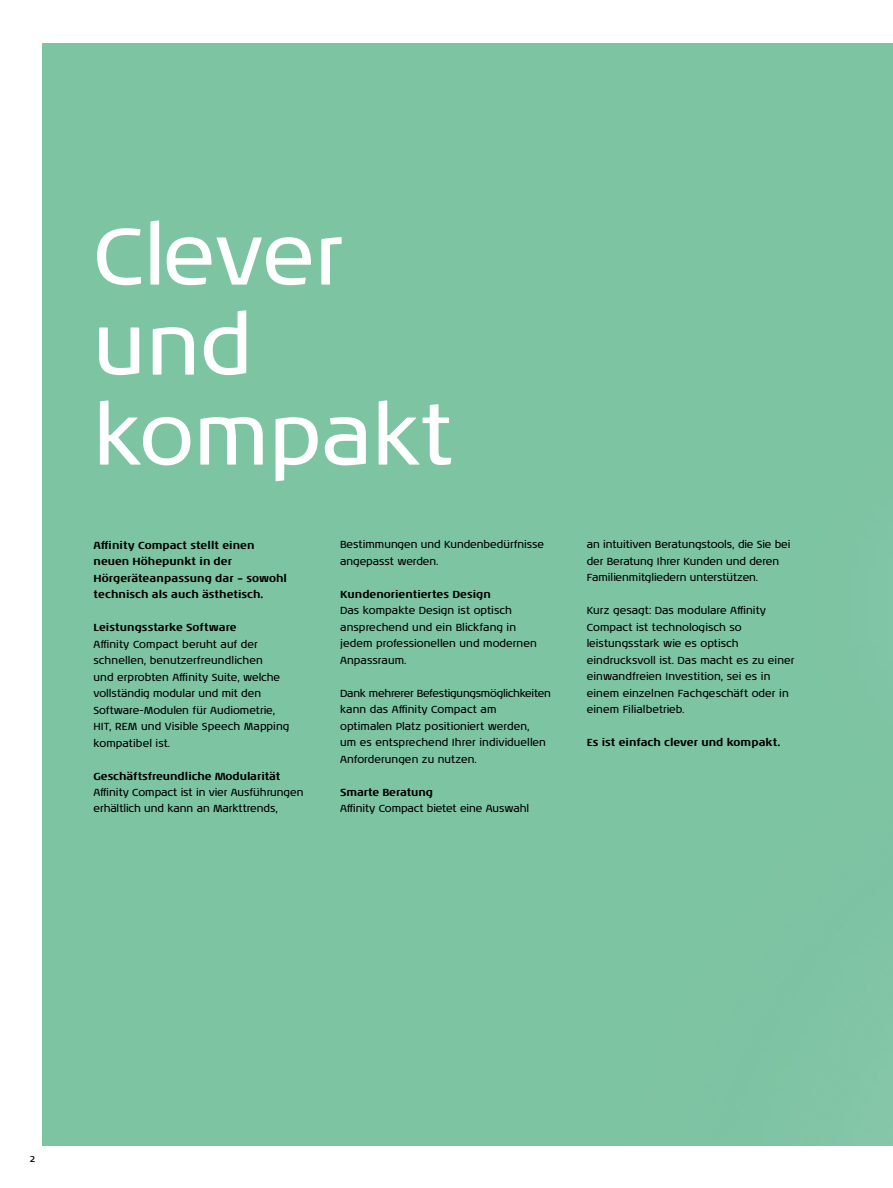
<style>
.page{position:relative;width:893px;height:1188px;background:#fff}
.page>*{position:absolute;margin:0;border:0;box-sizing:border-box;transform-origin:0 0}
.t1{font:82.5px/90px "Noa LT Pro";letter-spacing:.005em;color:#fff}
.t2{font:10.5px/16.5px "Noa LT Pro";color:#000}
.t3{font:700 10.5px/16.5px "Noa LT Pro";color:#000}
</style>
<div class="page">
<div style="left:43px;top:43px;width:850px;height:1102px;background:#7dc4a3"></div>
<h1 class="t1" style="left:94px;top:209px;width:361px">Clever und kompakt</h1>
<p class="t3" style="left:94px;top:536px;width:195px">Affinity Compact stellt einen neuen Höhepunkt in der<br>Hörgeräteanpassung dar – sowohl technisch als auch ästhetisch.</p>
<p class="t3" style="left:94px;top:618px;width:145px">Leistungsstarke Software</p>
<p class="t2" style="left:94px;top:635px;width:197px">Affinity Compact beruht auf der schnellen, benutzerfreundlichen<br>und erprobten Affinity Suite, welche vollständig modular und mit den<br>Software-Modulen für Audiometrie,<br>HIT, REM und Visible Speech Mapping kompatibel ist.</p>
<p class="t3" style="left:94px;top:767px;width:188px">Geschäftsfreundliche Modularität</p>
<p class="t2" style="left:94px;top:784px;width:211px">Affinity Compact ist in vier Ausführungen erhältlich und kann an Markttrends,</p>
<p class="t2" style="left:340px;top:536px;width:206px">Bestimmungen und Kundenbedürfnisse angepasst werden.</p>
<p class="t3" style="left:340px;top:585px;width:152px">Kundenorientiertes Design</p>
<p class="t2" style="left:340px;top:602px;width:198px">Das kompakte Design ist optisch ansprechend und ein Blickfang in jedem professionellen und modernen<br>Anpassraum.</p>
<p class="t2" style="left:340px;top:685px;width:212px">Dank mehrerer Befestigungsmöglichkeiten kann das Affinity Compact am optimalen Platz positioniert werden,<br>um es entsprechend Ihrer individuellen Anforderungen zu nutzen.</p>
<p class="t3" style="left:340px;top:783px;width:94px">Smarte Beratung</p>
<p class="t2" style="left:340px;top:800px;width:190px">Affinity Compact bietet eine Auswahl</p>
<p class="t2" style="left:587px;top:536px;width:205px">an intuitiven Beratungstools, die Sie bei der Beratung Ihrer Kunden und deren<br>Familienmitgliedern unterstützen.</p>
<p class="t2" style="left:587px;top:602px;width:209px">Kurz gesagt: Das modulare Affinity Compact ist technologisch so leistungsstark wie es optisch eindrucksvoll ist. Das macht es zu einer einwandfreien Investition, sei es in einem einzelnen Fachgeschäft oder in einem Filialbetrieb.</p>
<p class="t3" style="left:587px;top:734px;width:195px">Es ist einfach clever und kompakt.</p>
<p class="t2" style="left:30px;top:1150px;width:7px">2</p>
</div>
